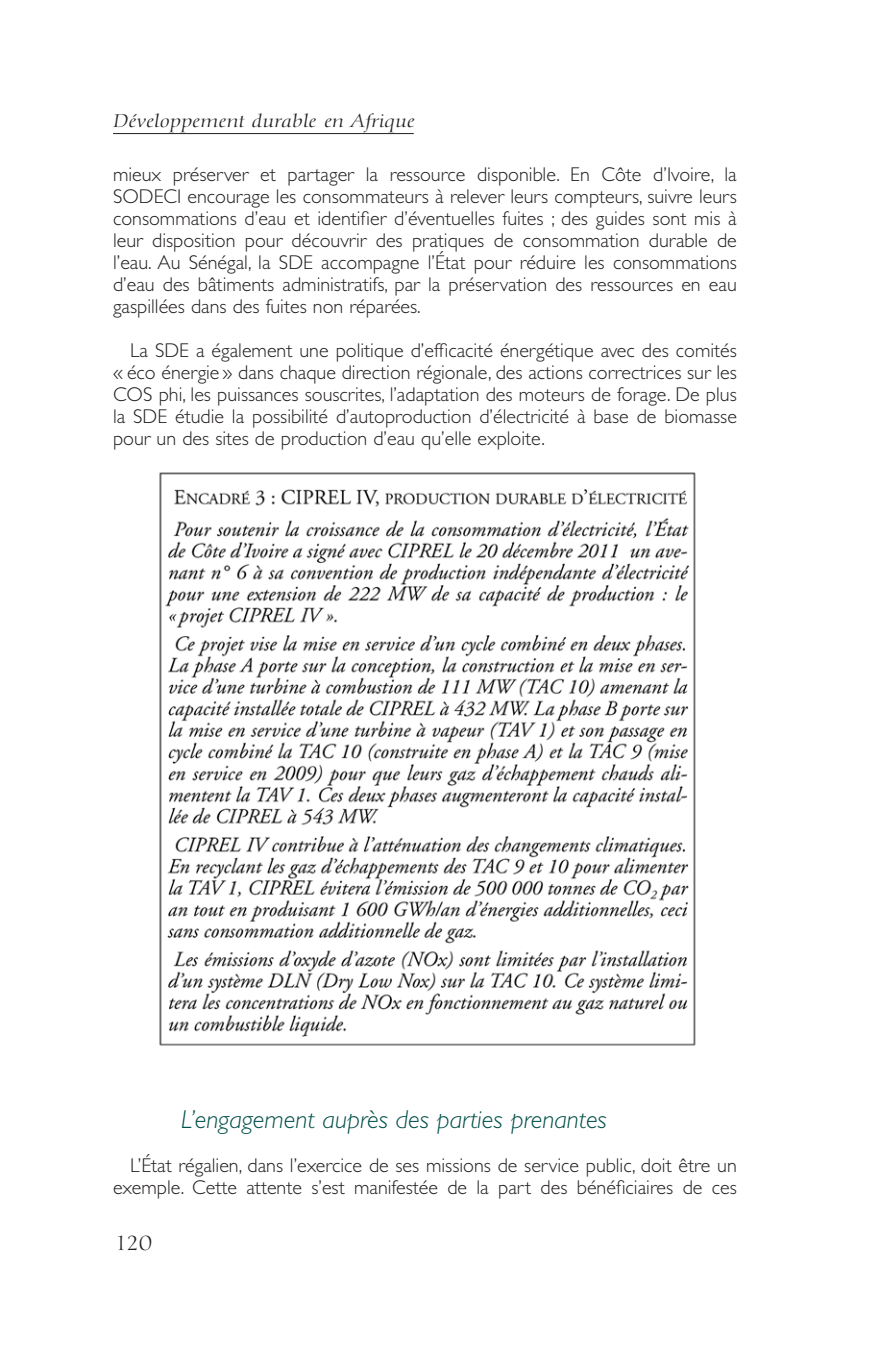
<style>
.page{position:relative;width:879px;height:1361px;background:#fff}
.page>*{position:absolute;margin:0;border:0;box-sizing:border-box;transform-origin:0 0}
.t1{font:italic 300 26px "Gill Sans";color:#004f48}
.t2{font:22px "Diotima";color:#231f20}
.t3{font:300 20px/22px "Gill Sans";color:#231f20;text-align:justify}
.t4{font:italic 18px "Diotima";color:#231f20;scale:1.25 1}
</style>
<div class="page">
<hr style="left:113px;top:133px;width:301px;height:1px;background:#231f20">
<img style="left:159px;top:472px;width:537px;height:574px">
<p class="t4" style="left:113px;top:114px;width:243px">Développement durable en Afrique</p>
<p class="t3" style="left:113px;top:166px;width:625px">mieux préserver et partager la ressource disponible. En Côte d’Ivoire, la SODECI encourage les consommateurs à relever leurs compteurs, suivre leurs consommations d’eau et identifier d’éventuelles fuites ; des guides sont mis à leur disposition pour découvrir des pratiques de consommation durable de l’eau. Au Sénégal, la SDE accompagne l’État pour réduire les consommations d’eau des bâtiments administratifs, par la préservation des ressources en eau gaspillées dans des fuites non réparées.</p>
<p class="t3" style="left:113px;top:342px;width:625px;text-indent:17px">La SDE a également une politique d’efficacité énergétique avec des comités « éco énergie » dans chaque direction régionale, des actions correctrices sur les COS phi, les puissances souscrites, l’adaptation des moteurs de forage. De plus la SDE étudie la possibilité d’autoproduction d’électricité à base de biomasse pour un des sites de production d’eau qu’elle exploite.</p>
<h1 class="t1" style="left:181px;top:1109px;width:427px">L’engagement auprès des parties prenantes</h1>
<p class="t3" style="left:113px;top:1156px;width:625px;text-align:right">L’État régalien, dans l’exercice de ses missions de service public, doit être un exemple. Cette attente s’est manifestée de la part des bénéficiaires de ces</p>
<p class="t2" style="left:115px;top:1233px;width:38px">120</p>
</div>
